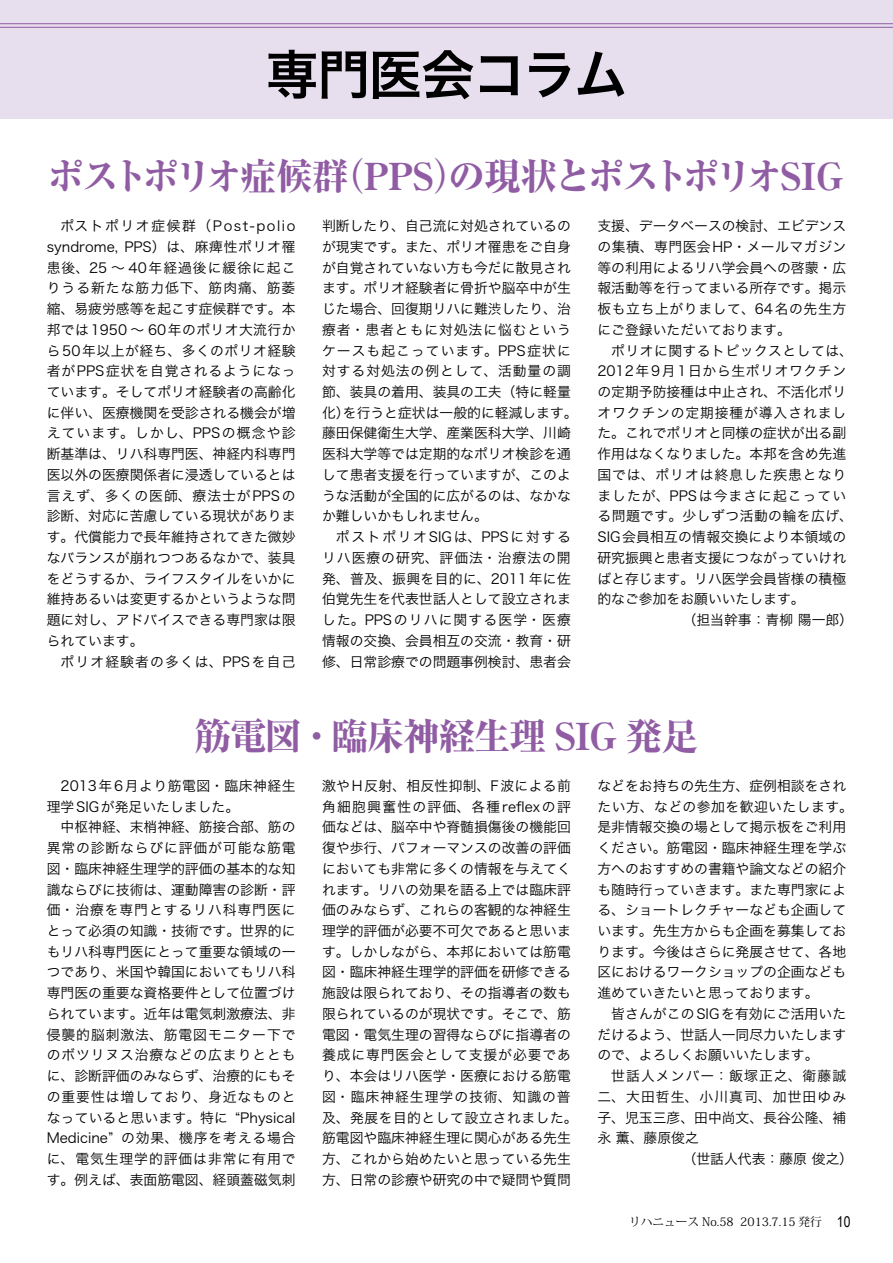
<style>
.page{position:relative;width:893px;height:1263px;background:#fff}
.page>*{position:absolute;margin:0;border:0;box-sizing:border-box;transform-origin:0 0}
.t1{font:53.1px "Hira Kaku Pro W6";letter-spacing:-.03em;color:#000}
.t2{font:800 37.2px "Ryumin Pro";letter-spacing:-.05em;color:#905ca3}
.t3{font:13.8px/20.7px "Hira Kaku Pro W3";color:#000;text-align:justify}
.t4{font:13.8px "Hira Kaku Pro W3";letter-spacing:.075em;color:#000}
.t5{font:13.8px "Hira Kaku Pro W3";letter-spacing:.035em;color:#000}
.t6{font:13.8px "Hira Kaku Pro W3";letter-spacing:.065em;color:#000}
.t7{font:13.8px "Hira Kaku Pro W3";letter-spacing:.045em;color:#000}
.t8{font:13.8px "Hira Kaku Pro W3";letter-spacing:.08em;color:#000}
.t9{font:11.7px "Koz Min Pro";color:#000}
.s1{font-family:"Arial Narrow";font-size:14.85px}
</style>
<div class="page">
<div style="left:0;top:0;width:893px;height:119px;background:#e7dfee"></div>
<hr style="left:0;top:23px;width:893px;height:1px;background:#905ca3">
<hr style="left:0;top:27px;width:893px;height:1px;background:#905ca3">
<h1 class="t1" style="left:265px;top:27px;width:363px">専門医会コラム</h1>
<h2 class="t2" style="left:48px;top:147px;width:798px">ポストポリオ症候群（PPS）の現状とポストポリオSIG</h2>
<p class="t3" style="left:47px;top:215px;width:250px;text-indent:14px">ポストポリオ症候群（Post-polio syndrome, PPS）は、麻痺性ポリオ罹患後、25 ～ 40年経過後に緩徐に起こりうる新たな筋力低下、筋肉痛、筋萎縮、易疲労感等を起こす症候群です。本邦では1950 ～ 60年のポリオ大流行から50年以上が経ち、多くのポリオ経験者がPPS症状を自覚されるようになっています。そしてポリオ経験者の高齢化に伴い、医療機関を受診される機会が増えています。しかし、PPSの概念や診断基準は、リハ科専門医、神経内科専門医以外の医療関係者に浸透しているとは言えず、多くの医師、療法士がPPSの診断、対応に苦慮している現状があります。代償能力で長年維持されてきた微妙なバランスが崩れつつあるなかで、装具をどうするか、ライフスタイルをいかに維持あるいは変更するかというような問題に対し、アドバイスできる専門家は限られています。</p>
<p class="t8" style="left:61px;top:649px;width:236px">ポリオ経験者の多くは、PPSを自己</p>
<p class="t3" style="left:322px;top:215px;width:257px;text-align:left">判断したり、自己流に対処されているのが現実です。また、ポリオ罹患をご自身が自覚されていない方も今だに散見されます。ポリオ経験者に骨折や脳卒中が生じた場合、回復期リハに難渋したり、治療者・患者ともに対処法に悩むというケースも起こっています。PPS症状に対する対処法の例として、活動量の調節、装具の着用、装具の工夫（特に軽量化）を行うと症状は一般的に軽減します。藤田保健衛生大学、産業医科大学、川崎医科大学等では定期的なポリオ検診を通して患者支援を行っていますが、このような活動が全国的に広がるのは、なかなか難しいかもしれません。</p>
<p class="t3" style="left:322px;top:526px;width:250px;text-indent:14px">ポストポリオSIGは、PPSに対するリハ医療の研究、評価法・治療法の開発、普及、振興を目的に、2011年に佐伯覚先生を代表世話人として設立されました。PPSのリハに関する医学・医療情報の交換、会員相互の交流・教育・研修、日常診療での問題事例検討、患者会</p>
<p class="t3" style="left:597px;top:215px;width:250px">支援、データベースの検討、エビデンスの集積、専門医会HP・メールマガジン等の利用によるリハ学会員への啓蒙・広報活動等を行ってまいる所存です。掲示板も立ち上がりまして、64名の先生方にご登録いただいております。</p>
<p class="t5" style="left:611px;top:338px;width:243px">ポリオに関するトピックスとしては、</p>
<p class="t7" style="left:597px;top:359px;width:250px">2012年9月1日から生ポリオワクチン</p>
<p class="t3" style="left:597px;top:380px;width:250px">の定期予防接種は中止され、不活化ポリ</p>
<p class="t6" style="left:597px;top:400px;width:250px">オワクチンの定期接種が導入されまし</p>
<p class="t3" style="left:597px;top:422px;width:250px">た。これでポリオと同様の症状が出る副</p>
<p class="t3" style="left:597px;top:443px;width:250px">作用はなくなりました。本邦を含め先進</p>
<p class="t6" style="left:597px;top:462px;width:250px">国では、ポリオは終息した疾患となり</p>
<p class="t4" style="left:597px;top:483px;width:250px">ましたが、PPSは今まさに起こってい</p>
<p class="t5" style="left:597px;top:504px;width:257px">る問題です。少しずつ活動の輪を広げ、</p>
<p class="t3" style="left:597px;top:526px;width:250px">SIG会員相互の情報交換により本領域の</p>
<p class="t3" style="left:597px;top:546px;width:250px">研究振興と患者支援につながっていけれ</p>
<p class="t3" style="left:597px;top:567px;width:250px">ばと存じます。リハ医学会員皆様の積極</p>
<p class="t3" style="left:597px;top:588px;width:209px">的なご参加をお願いいたします。</p>
<p class="t3" style="left:683px;top:608px;width:172px">（担当幹事：青柳陽一郎）</p>
<h2 class="t2" style="left:194px;top:707px;width:506px">筋電図・臨床神経生理 SIG 発足</h2>
<p class="t3" style="left:47px;top:774px;width:250px;text-indent:14px">2013年6月より筋電図・臨床神経生理学SIGが発足いたしました。</p>
<p class="t3" style="left:47px;top:816px;width:250px;text-indent:14px">中枢神経、末梢神経、筋接合部、筋の異常の診断ならびに評価が可能な筋電図・臨床神経生理学的評価の基本的な知識ならびに技術は、運動障害の診断・評価・治療を専門とするリハ科専門医にとって必須の知識・技術です。世界的にもリハ科専門医にとって重要な領域の一つであり、米国や韓国においてもリハ科専門医の重要な資格要件として位置づけられています。近年は電気刺激療法、非侵襲的脳刺激法、筋電図モニター下でのボツリヌス治療などの広まりとともに、診断評価のみならず、治療的にもその重要性は増しており、身近なものとなっていると思います。特に “Physical Medicine” の効果、機序を考える場合に、電気生理学的評価は非常に有用です。例えば、表面筋電図、経頭蓋磁気刺</p>
<p class="t3" style="left:322px;top:774px;width:257px;text-align:left">激やH反射、相反性抑制、F波による前角細胞興奮性の評価、各種reflexの評価などは、脳卒中や脊髄損傷後の機能回復や歩行、パフォーマンスの改善の評価においても非常に多くの情報を与えてくれます。リハの効果を語る上では臨床評価のみならず、これらの客観的な神経生理学的評価が必要不可欠であると思います。しかしながら、本邦においては筋電図・臨床神経生理学的評価を研修できる施設は限られており、その指導者の数も限られているのが現状です。そこで、筋電図・電気生理の習得ならびに指導者の養成に専門医会として支援が必要であり、本会はリハ医学・医療における筋電図・臨床神経生理学の技術、知識の普及、発展を目的として設立されました。筋電図や臨床神経生理に関心がある先生方、これから始めたいと思っている先生方、日常の診療や研究の中で疑問や質問</p>
<p class="t3" style="left:597px;top:774px;width:257px;text-align:left">などをお持ちの先生方、症例相談をされたい方、などの参加を歓迎いたします。是非情報交換の場として掲示板をご利用ください。筋電図・臨床神経生理を学ぶ方へのおすすめの書籍や論文などの紹介も随時行っていきます。また専門家による、ショートレクチャーなども企画しています。先生方からも企画を募集しております。今後はさらに発展させて、各地区におけるワークショップの企画なども進めていきたいと思っております。</p>
<p class="t3" style="left:597px;top:1002px;width:250px;text-indent:14px">皆さんがこのSIGを有効にご活用いただけるよう、世話人一同尽力いたしますので、よろしくお願いいたします。</p>
<p class="t4" style="left:611px;top:1064px;width:236px">世話人メンバー：飯塚正之、衛藤誠</p>
<p class="t4" style="left:597px;top:1084px;width:250px">二、大田哲生、小川真司、加世田ゆみ</p>
<p class="t3" style="left:597px;top:1106px;width:250px">子、児玉三彦、田中尚文、長谷公隆、補</p>
<p class="t3" style="left:597px;top:1127px;width:103px">永薫、藤原俊之</p>
<p class="t3" style="left:683px;top:1147px;width:172px">（世話人代表：藤原俊之）</p>
<p class="t9" style="left:629px;top:1213px;width:223px">リハニュース No.58 2013.7.15 発行 <span class="s1">10</span></p>
</div>
